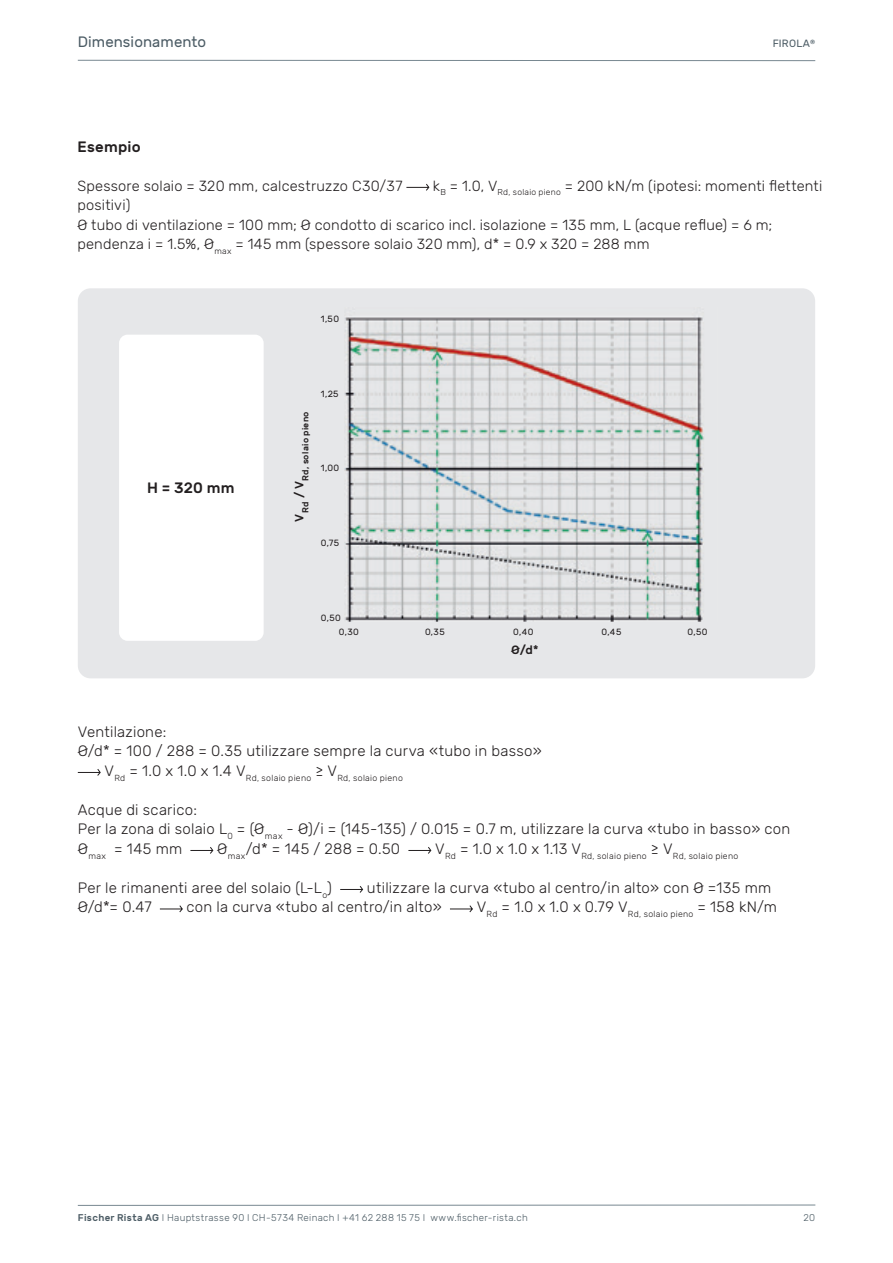
<style>
.page{position:relative;width:893px;height:1263px;background:#fff}
.page>*{position:absolute;margin:0;border:0;box-sizing:border-box;transform-origin:0 0}
.t1{font:300 15px/19.5px "Rubik";letter-spacing:.015em;color:#231f20}
.t2{font:15px "Rubik";letter-spacing:.005em;color:#4c5c65}
.t3{font:500 15px "Rubik";letter-spacing:.02em;color:#231f20}
.t4{font:300 14.7px/19.5px "Rubik";letter-spacing:.01em;color:#231f20}
.t5{font:500 12px "Rubik";color:#231f20}
.t6{font:10.5px "Rubik";letter-spacing:.02em;color:#4c5c65}
.t7{font:300 9.75px "Rubik";letter-spacing:.035em;color:#4c5c65}
.t8{font:9px "Rubik";letter-spacing:.045em;color:#231f20}
.t9{font:300 8.7px "Rubik";letter-spacing:.035em;color:#231f20}
.t10{font:500 8.7px "Rubik";letter-spacing:.035em;color:#231f20}
.s1{font-weight:500}
</style>
<div class="page">
<hr style="left:78px;top:1204px;width:737px;height:2px;background:#788891">
<hr style="left:78px;top:60px;width:737px;height:1px;background:#788891">
<svg style="left:406px;top:184px;width:23px;height:7px"></svg>
<svg style="left:77px;top:769px;width:24px;height:7px"></svg>
<svg style="left:190px;top:847px;width:23px;height:7px"></svg>
<svg style="left:408px;top:847px;width:23px;height:7px"></svg>
<svg style="left:340px;top:886px;width:23px;height:7px"></svg>
<svg style="left:159px;top:905px;width:24px;height:7px"></svg>
<svg style="left:450px;top:905px;width:23px;height:7px"></svg>
<div style="left:78px;top:288px;width:737px;height:390px;background:#e6e7e9;border-radius:13px"></div>
<img style="left:344px;top:317px;width:360px;height:305px">
<div style="left:119px;top:335px;width:145px;height:306px;background:#fff;border-radius:9px"></div>
<p class="t2" style="left:78px;top:34px;width:130px">Dimensionamento</p>
<p class="t6" style="left:773px;top:38px;width:44px">FIROLA<sup>®</sup></p>
<p class="t3" style="left:77px;top:138px;width:65px">Esempio</p>
<p class="t4" style="left:77px;top:176px;width:327px">Spessore solaio = 320 mm, calcestruzzo C30/37</p>
<p class="t4" style="left:433px;top:176px;width:391px">k<sub>B</sub> = 1.0, V<sub>Rd,</sub> <sub>solaio</sub> <sub>pieno</sub> = 200 kN/m (ipotesi: momenti flettenti</p>
<p class="t4" style="left:77px;top:196px;width:696px">positivi)<br>Ø tubo di ventilazione = 100 mm; Ø condotto di scarico incl. isolazione = 135 mm, L (acque reflue) = 6 m; pendenza i = 1.5%, Ø<sub>max</sub> = 145 mm (spessore solaio 320 mm), d* = 0.9 x 320 = 288 mm</p>
<p class="t8" style="left:321px;top:314px;width:20px">1,50</p>
<p class="t3" style="left:147px;top:480px;width:89px">H = 320 mm</p>
<p class="t10" style="left:301px;top:521px;width:112px;rotate:-90deg"><sup>V</sup>Rd <sup>/</sup> <sup>V</sup>Rd, solaio pieno</p>
<p class="t8" style="left:321px;top:388px;width:19px">1,25</p>
<p class="t8" style="left:321px;top:463px;width:20px">1,00</p>
<p class="t8" style="left:321px;top:538px;width:20px">0,75</p>
<p class="t8" style="left:321px;top:613px;width:21px">0,50</p>
<p class="t8" style="left:339px;top:627px;width:22px">0,30</p>
<p class="t8" style="left:425px;top:627px;width:21px">0,35</p>
<p class="t8" style="left:513px;top:627px;width:22px">0,40</p>
<p class="t8" style="left:601px;top:627px;width:21px">0,45</p>
<p class="t8" style="left:688px;top:627px;width:21px">0,50</p>
<p class="t5" style="left:511px;top:643px;width:29px">Ø/d*</p>
<p class="t1" style="left:78px;top:722px;width:466px">Ventilazione:<br>Ø/d* = 100 / 288 = 0.35 utilizzare sempre la curva «tubo in basso»</p>
<p class="t9" style="left:105px;top:773px;width:300px"><sup>V</sup>Rd <sup>=</sup> <sup>1.0</sup> <sup>x</sup> <sup>1.0</sup> <sup>x</sup> <sup>1.4</sup> <sup>V</sup>Rd, solaio pieno <sup>≥</sup> <sup>V</sup>Rd, solaio pieno</p>
<p class="t1" style="left:78px;top:800px;width:714px">Acque di scarico:<br>Per la zona di solaio L<sub>0</sub> = (Ø<sub>max</sub> - Ø)/i = (145-135) / 0.015 = 0.7 m, utilizzare la curva «tubo in basso» con<br>Ø<sub>max</sub> = 145 mm</p>
<p class="t1" style="left:217px;top:839px;width:185px">Ø<sub>max</sub>/d* = 145 / 288 = 0.50</p>
<p class="t9" style="left:435px;top:851px;width:305px"><sup>V</sup>Rd <sup>=</sup> <sup>1.0</sup> <sup>x</sup> <sup>1.0</sup> <sup>x</sup> <sup>1.13</sup> <sup>V</sup>Rd, solaio pieno <sup>≥</sup> <sup>V</sup>Rd, solaio pieno</p>
<p class="t1" style="left:78px;top:878px;width:256px">Per le rimanenti aree del solaio (L-L<sub>o</sub>)</p>
<p class="t1" style="left:367px;top:878px;width:406px">utilizzare la curva «tubo al centro/in alto» con Ø =135 mm</p>
<p class="t1" style="left:78px;top:897px;width:75px">Ø/d*= 0.47</p>
<p class="t1" style="left:187px;top:897px;width:257px">con la curva «tubo al centro/in alto»</p>
<p class="t1" style="left:477px;top:897px;width:302px">V<sub>Rd</sub> = 1.0 x 1.0 x 0.79 V<sub>Rd,</sub> <sub>solaio</sub> <sub>pieno</sub> = 158 kN/m</p>
<p class="t7" style="left:78px;top:1212px;width:451px"><span class="s1">Fischer Rista AG</span> I Hauptstrasse 90 I CH-5734 Reinach I +41 62 288 15 75 I www.fischer-rista.ch</p>
<p class="t7" style="left:803px;top:1212px;width:13px">20</p>
</div>
